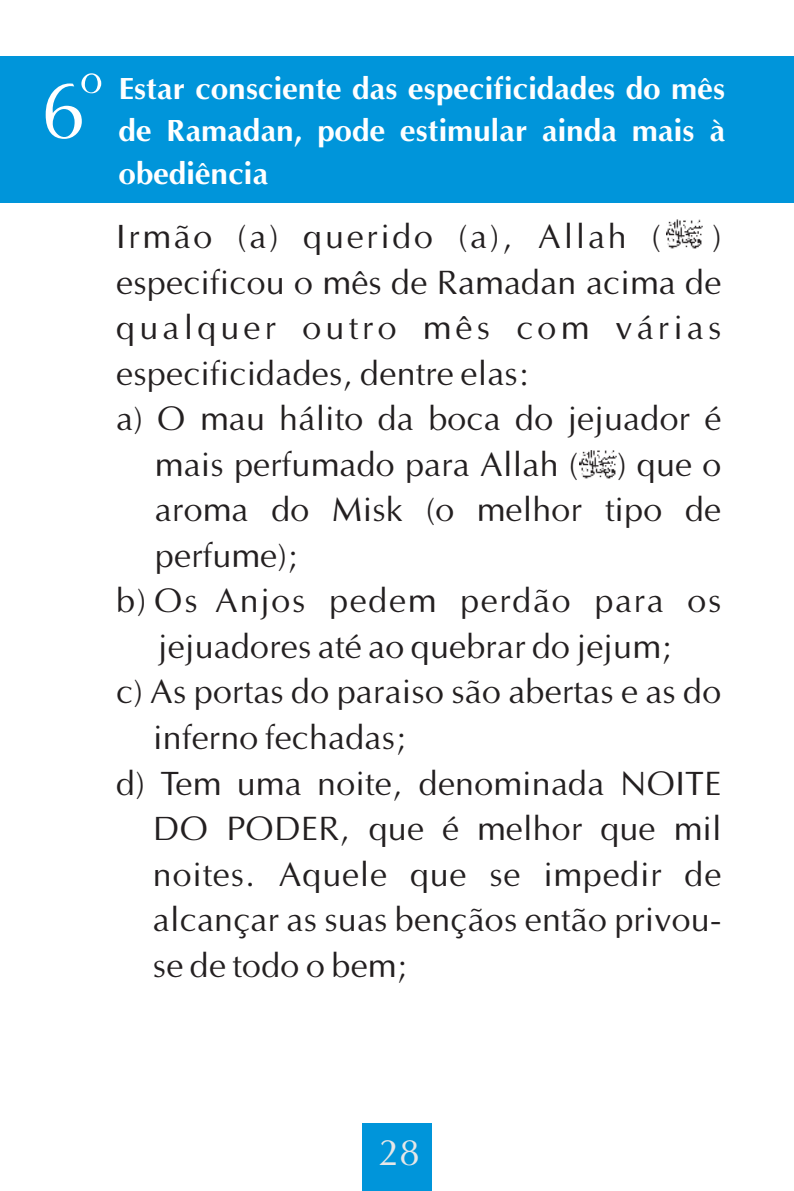
<style>
.page{position:relative;width:794px;height:1191px;background:#fff}
.page>*{position:absolute;margin:0;border:0;box-sizing:border-box;transform-origin:0 0}
.t1{font:84px "Optane";color:#fff}
.t2{font:38.5px "Optane";color:#e6e7e8}
.t3{font:35px "Optane";color:#231f20}
.t4{font:35px "Optane";letter-spacing:.04em;color:#231f20}
.t5{font:35px "Optane";letter-spacing:.07em;color:#231f20}
.t6{font:35px "Optane";letter-spacing:.115em;color:#231f20}
.t7{font:700 31.5px/42.7px "Optane";color:#fff;text-align:justify}
</style>
<div class="page">
<div style="left:0;top:56px;width:794px;height:147px;background:#0095da"></div>
<div style="left:362px;top:1124px;width:70px;height:67px;background:#0095da"></div>
<img style="left:666px;top:220px;width:37px;height:29px">
<img style="left:579px;top:450px;width:38px;height:29px">
<h1 class="t1" style="left:41px;top:77px;width:69px">6º</h1>
<p class="t7" style="left:119px;top:67px;width:608px">Estar consciente das especificidades do mês de Ramadan, pode estimular ainda mais à obediência</p>
<p class="t5" style="left:116px;top:223px;width:546px">Irmão (a) querido (a), Allah (</p>
<p class="t3" style="left:712px;top:223px;width:11px">)</p>
<p class="t3" style="left:116px;top:268px;width:607px">especificou o mês de Ramadan acima de</p>
<p class="t6" style="left:116px;top:314px;width:607px">qualquer outro mês com várias</p>
<p class="t3" style="left:116px;top:359px;width:415px">especificidades, dentre elas:</p>
<p class="t3" style="left:116px;top:405px;width:607px">a) O mau hálito da boca do jejuador é</p>
<p class="t3" style="left:155px;top:450px;width:568px">mais perfumado para Allah ( ) que o</p>
<p class="t3" style="left:155px;top:496px;width:568px">aroma do Misk (o melhor tipo de</p>
<p class="t3" style="left:155px;top:541px;width:145px">perfume);</p>
<p class="t4" style="left:116px;top:587px;width:607px">b) Os Anjos pedem perdão para os</p>
<p class="t3" style="left:158px;top:632px;width:516px">jejuadores até ao quebrar do jejum;</p>
<p class="t3" style="left:116px;top:678px;width:607px">c) As portas do paraiso são abertas e as do</p>
<p class="t3" style="left:153px;top:723px;width:255px">inferno fechadas;</p>
<p class="t3" style="left:116px;top:769px;width:607px">d) Tem uma noite, denominada NOITE</p>
<p class="t3" style="left:153px;top:814px;width:570px">DO PODER, que é melhor que mil</p>
<p class="t3" style="left:153px;top:860px;width:570px">noites. Aquele que se impedir de</p>
<p class="t3" style="left:153px;top:905px;width:570px">alcançar as suas bençãos então privou-</p>
<p class="t3" style="left:153px;top:951px;width:257px">se de todo o bem;</p>
<p class="t2" style="left:378px;top:1137px;width:44px">28</p>
</div>
